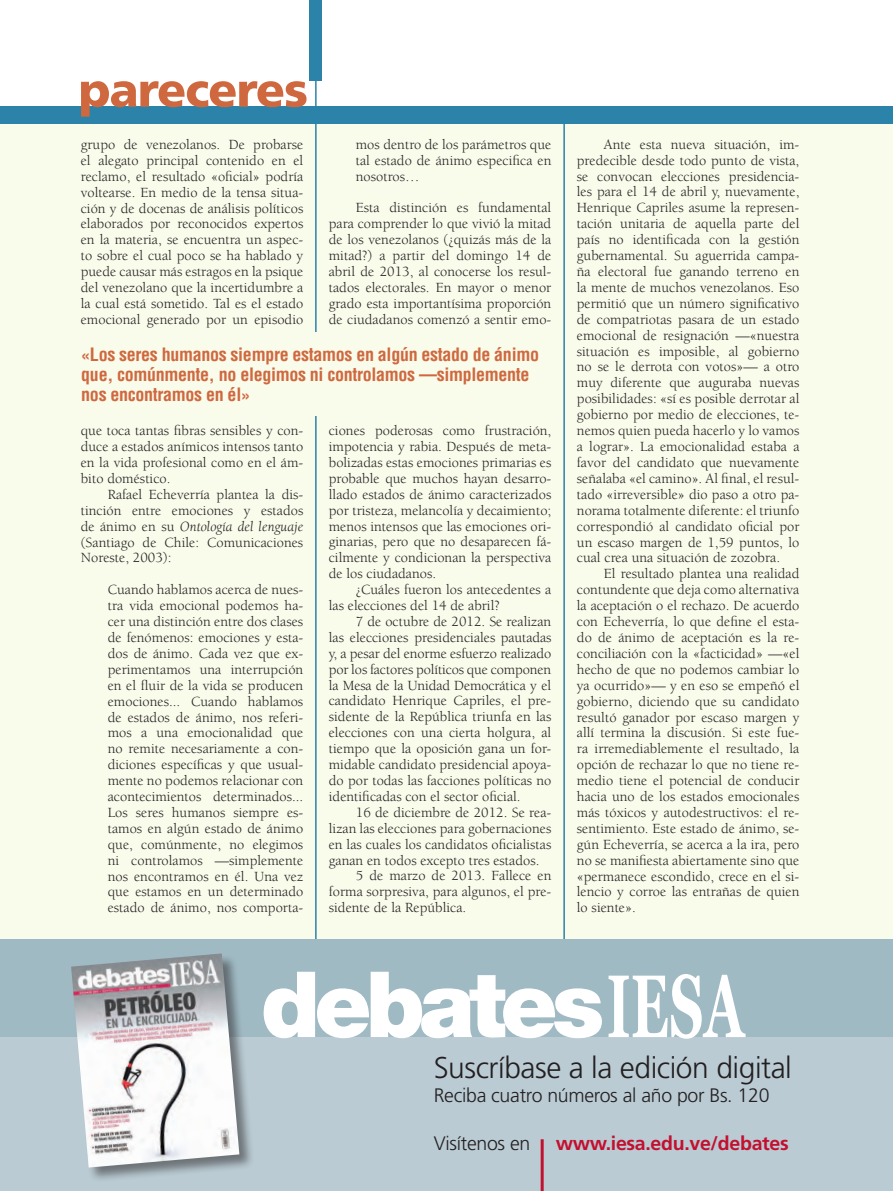
<style>
.page{position:relative;width:893px;height:1191px;background:#fff}
.page>*{position:absolute;margin:0;border:0;box-sizing:border-box;transform-origin:0 0}
.t1{font:300 30px "Frutiger";letter-spacing:-.015em;color:#231f20}
.t2{font:300 19.5px "Frutiger";letter-spacing:-.015em;color:#231f20}
.t3{font:700 19.5px "Frutiger";letter-spacing:-.015em;color:#c3102f}
.t4{font:700 condensed 18px/19.5px "Helvetica";letter-spacing:-.02em;color:#cf683e}
.t5{font:14.4px/15.9px "Berkeley";color:#231f20;text-align:justify}
.s1{font-style:italic}
</style>
<div class="page">
<div style="left:0;top:107px;width:893px;height:1020px;background:#f9fbeb"></div>
<div style="left:0;top:106px;width:893px;height:17px;background:#2c83aa"></div>
<hr style="left:563px;top:108px;width:2px;height:1019px;background:#2c83aa">
<div style="left:309px;top:0;width:13px;height:81px;background:#2c83aa"></div>
<hr style="left:315px;top:0;width:2px;height:1127px;background:#2c83aa">
<svg style="left:81px;top:81px;width:226px;height:36px"></svg>
<div style="left:292px;top:332px;width:74px;height:84px;background:#f9fbeb"></div>
<div style="left:0;top:939px;width:893px;height:252px;background:#bacbd3"></div>
<div style="left:0;top:939px;width:893px;height:98px;background:#a0bac4"></div>
<div style="left:71px;top:953px;width:183px;height:229px;background:#231f20;opacity:.5"></div>
<img style="left:71px;top:953px;width:168px;height:214px">
<svg style="left:609px;top:974px;width:137px;height:64px"></svg>
<svg style="left:264px;top:971px;width:338px;height:67px"></svg>
<hr style="left:541px;top:1139px;width:3px;height:52px;background:#c3102f">
<p class="t5" style="left:81px;top:137px;width:224px">grupo de venezolanos. De probarse el alegato principal contenido en el reclamo, el resultado «oficial» podría voltearse. En medio de la tensa situa&shy;ción y de docenas de análisis políticos elaborados por reconocidos expertos en la materia, se encuentra un aspec&shy;to sobre el cual poco se ha hablado y puede causar más estragos en la psique del venezolano que la incertidumbre a la cual está sometido. Tal es el estado emocional generado por un episodio</p>
<p class="t5" style="left:356px;top:137px;width:197px">mos dentro de los parámetros que tal estado de ánimo especifica en nosotros…</p>
<p class="t5" style="left:329px;top:200px;width:224px;text-indent:27px">Esta distinción es fundamental para comprender lo que vivió la mitad de los venezolanos (¿quizás más de la mitad?) a partir del domingo 14 de abril de 2013, al conocerse los resul&shy;tados electorales. En mayor o menor grado esta importantísima proporción de ciudadanos comenzó a sentir emo-</p>
<p class="t4" style="left:81px;top:345px;width:459px">«Los seres humanos siempre estamos en algún estado de ánimo que, comúnmente, no elegimos ni controlamos —simplemente nos encontramos en él»</p>
<p class="t5" style="left:81px;top:423px;width:224px">que toca tantas fibras sensibles y con&shy;duce a estados anímicos intensos tanto en la vida profesional como en el ám&shy;bito doméstico.</p>
<p class="t5" style="left:81px;top:487px;width:224px;text-indent:27px">Rafael Echeverría plantea la dis&shy;tinción entre emociones y estados de ánimo en su <span class="s1">Ontología del lenguaje </span>(Santiago de Chile: Comunicaciones Noreste, 2003):</p>
<p class="t5" style="left:108px;top:582px;width:197px">Cuando hablamos acerca de nues&shy;tra vida emocional podemos ha&shy;cer una distinción entre dos clases de fenómenos: emociones y esta&shy;dos de ánimo. Cada vez que ex&shy;perimentamos una interrupción en el fluir de la vida se producen emociones... Cuando hablamos de estados de ánimo, nos referi&shy;mos a una emocionalidad que no remite necesariamente a con&shy;diciones específicas y que usual&shy;mente no podemos relacionar con acontecimientos determinados...<br>Los seres humanos siempre es&shy;tamos en algún estado de ánimo que, comúnmente, no elegimos ni controlamos —simplemente nos encontramos en él. Una vez que estamos en un determinado estado de ánimo, nos comporta-</p>
<p class="t5" style="left:329px;top:423px;width:224px">ciones poderosas como frustración, impotencia y rabia. Después de meta&shy;bolizadas estas emociones primarias es probable que muchos hayan desarro&shy;llado estados de ánimo caracterizados por tristeza, melancolía y decaimiento; menos intensos que las emociones ori&shy;ginarias, pero que no desaparecen fá&shy;cilmente y condicionan la perspectiva de los ciudadanos.</p>
<p class="t5" style="left:329px;top:582px;width:224px;text-indent:27px">¿Cuáles fueron los antecedentes a las elecciones del 14 de abril?</p>
<p class="t5" style="left:329px;top:614px;width:224px;text-indent:27px">7 de octubre de 2012. Se realizan las elecciones presidenciales pautadas y, a pesar del enorme esfuerzo realizado por los factores políticos que componen la Mesa de la Unidad Democrática y el candidato Henrique Capriles, el pre&shy;sidente de la República triunfa en las elecciones con una cierta holgura, al tiempo que la oposición gana un for&shy;midable candidato presidencial apoya&shy;do por todas las facciones políticas no identificadas con el sector oficial.</p>
<p class="t5" style="left:329px;top:804px;width:224px;text-indent:27px">16 de diciembre de 2012. Se rea&shy;lizan las elecciones para gobernaciones en las cuales los candidatos oficialistas ganan en todos excepto tres estados.</p>
<p class="t5" style="left:329px;top:868px;width:224px;text-indent:27px">5 de marzo de 2013. Fallece en forma sorpresiva, para algunos, el pre&shy;sidente de la República.</p>
<p class="t5" style="left:577px;top:137px;width:224px;text-indent:27px">Ante esta nueva situación, im&shy;predecible desde todo punto de vista, se convocan elecciones presidencia&shy;les para el 14 de abril y, nuevamente, Henrique Capriles asume la represen&shy;tación unitaria de aquella parte del país no identificada con la gestión gubernamental. Su aguerrida campa&shy;ña electoral fue ganando terreno en la mente de muchos venezolanos. Eso permitió que un número significativo de compatriotas pasara de un estado emocional de resignación —«nuestra situación es imposible, al gobierno no se le derrota con votos»— a otro muy diferente que auguraba nuevas posibilidades: «sí es posible derrotar al gobierno por medio de elecciones, te&shy;nemos quien pueda hacerlo y lo vamos a lograr». La emocionalidad estaba a favor del candidato que nuevamente señalaba «el camino». Al final, el resul&shy;tado «irreversible» dio paso a otro pa&shy;norama totalmente diferente: el triunfo correspondió al candidato oficial por un escaso margen de 1,59 puntos, lo cual crea una situación de zozobra.</p>
<p class="t5" style="left:577px;top:566px;width:224px;text-indent:27px">El resultado plantea una realidad contundente que deja como alternativa la aceptación o el rechazo. De acuerdo con Echeverría, lo que define el esta&shy;do de ánimo de aceptación es la re&shy;conciliación con la «facticidad» —«el hecho de que no podemos cambiar lo ya ocurrido»— y en eso se empeñó el gobierno, diciendo que su candidato resultó ganador por escaso margen y allí termina la discusión. Si este fue&shy;ra irremediablemente el resultado, la opción de rechazar lo que no tiene re&shy;medio tiene el potencial de conducir hacia uno de los estados emocionales más tóxicos y autodestructivos: el re&shy;sentimiento. Este estado de ánimo, se&shy;gún Echeverría, se acerca a la ira, pero no se manifiesta abiertamente sino que «permanece escondido, crece en el si&shy;lencio y corroe las entrañas de quien lo siente».</p>
<p class="t1" style="left:434px;top:1050px;width:360px">Suscríbase a la edición digital</p>
<p class="t2" style="left:434px;top:1084px;width:337px">Reciba cuatro números al año por Bs. 120</p>
<p class="t2" style="left:434px;top:1132px;width:98px">Visítenos en</p>
<p class="t3" style="left:556px;top:1131px;width:235px">www.iesa.edu.ve/debates</p>
</div>
